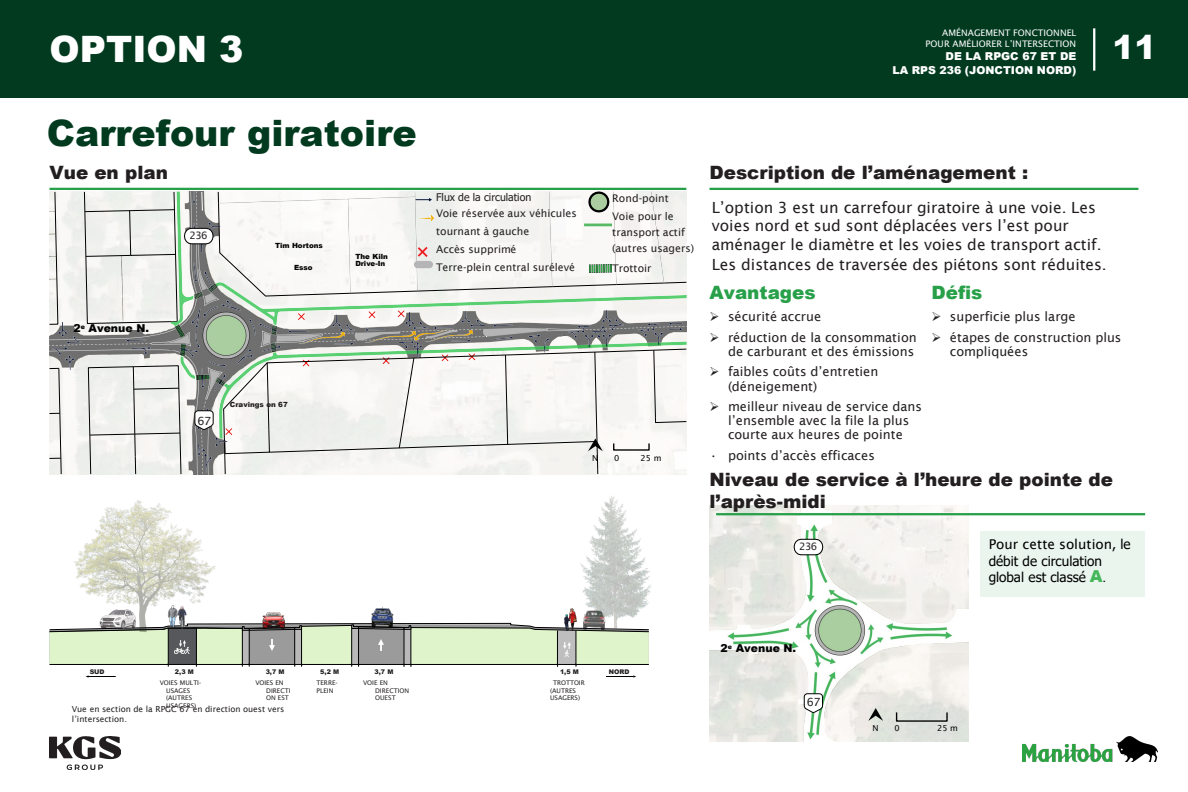
<style>
.page{position:relative;width:1188px;height:792px;background:#fff}
.page>*{position:absolute;margin:0;border:0;box-sizing:border-box;transform-origin:0 0}
.t1{font:900 36.38px "Arial";color:#023a1f}
.t2{font:900 36.38px "Arial";color:#fff}
.t3{font:900 33px "Arial";color:#fff}
.t4{font:900 18.38px/22px "Arial";color:#231f20}
.t5{font:900 18.38px "Arial";color:#27a049}
.t6{font:15.38px/18.6px "Lucida Sans";color:#231f20}
.t7{font:13.5px/16.5px "Tahoma";color:#000}
.t8{font:12.75px/14.2px "Lucida Sans";color:#231f20}
.t9{font:11.25px "Lucida Sans";color:#231f20}
.t10{font:900 10.88px "Arial";color:#fff}
.t11{font:900 10.88px "Arial";color:#020302}
.t12{font:10.5px/15.9px "Lucida Sans";color:#231f20}
.t13{font:10.5px "Tahoma";color:#231f20}
.t14{font:10.2px "Lucida Sans";letter-spacing:-.05em;color:#231f20}
.t15{font:9px/10.9px "Lucida Sans";letter-spacing:.005em;color:#fff;text-align:right}
.t16{font:8.25px/9.9px "Lucida Sans";color:#231f20}
.t17{font:8.25px "Lucida Sans";color:#020302}
.t18{font:900 7.12px/7.5px "Arial";color:#020302}
.t19{font:900 7.12px "Arial";letter-spacing:.005em;color:#231f20}
.t20{font:6.38px/7.6px "Lucida Sans";color:#231f20}
.t21{font:900 6.38px "Arial";color:#231f20}
.s1{font-family:"Lucida Sans"}
.s2{font-family:"Arial";font-weight:900;font-size:16.5px;color:#44b75c}
.s3{font-family:"Arial"}
</style>
<div class="page">
<img style="left:709px;top:505px;width:259px;height:236px">
<svg style="left:803px;top:692px;width:20px;height:21px"></svg>
<hr style="left:49px;top:188px;width:637px;height:2px;background:#27a049">
<img style="left:49px;top:191px;width:637px;height:283px">
<img style="left:298px;top:333px;width:46px;height:11px">
<img style="left:365px;top:331px;width:50px;height:11px">
<img style="left:414px;top:328px;width:58px;height:13px">
<svg style="left:224px;top:352px;width:378px;height:122px"></svg>
<img style="left:1022px;top:736px;width:135px;height:25px">
<img style="left:49px;top:736px;width:71px;height:34px">
<hr style="left:709px;top:188px;width:429px;height:2px;background:#27a049">
<hr style="left:716px;top:513px;width:428px;height:2px;background:#27a049">
<div style="left:0;top:0;width:1187px;height:98px;background:#023a1f"></div>
<hr style="left:1092px;top:28px;width:3px;height:43px;background:#fff">
<div style="left:980px;top:531px;width:164px;height:65px;background:#eaf6ed"></div>
<svg style="left:415px;top:198px;width:17px;height:3px"></svg>
<img style="left:414px;top:214px;width:19px;height:7px">
<svg style="left:85px;top:675px;width:31px;height:2px"></svg>
<svg style="left:606px;top:675px;width:30px;height:2px"></svg>
<hr style="left:575px;top:630px;width:1px;height:36px;background:#000">
<hr style="left:557px;top:630px;width:1px;height:37px;background:#000">
<hr style="left:404px;top:628px;width:1px;height:39px;background:#000">
<hr style="left:411px;top:628px;width:1px;height:39px;background:#000">
<hr style="left:358px;top:628px;width:1px;height:38px;background:#000">
<hr style="left:351px;top:628px;width:1px;height:38px;background:#000">
<hr style="left:301px;top:628px;width:1px;height:38px;background:#000">
<hr style="left:294px;top:628px;width:1px;height:38px;background:#000">
<hr style="left:249px;top:629px;width:1px;height:37px;background:#000">
<hr style="left:242px;top:629px;width:1px;height:37px;background:#000">
<hr style="left:196px;top:627px;width:1px;height:39px;background:#000">
<hr style="left:168px;top:628px;width:1px;height:38px;background:#000">
<img style="left:371px;top:606px;width:23px;height:16px">
<svg style="left:49px;top:622px;width:600px;height:43px;background:#bbc8ae"></svg>
<img style="left:554px;top:608px;width:32px;height:27px">
<img style="left:262px;top:612px;width:22px;height:16px">
<img style="left:69px;top:500px;width:148px;height:136px">
<img style="left:579px;top:496px;width:71px;height:132px">
<svg style="left:183px;top:227px;width:31px;height:18px"></svg>
<svg style="left:194px;top:410px;width:20px;height:20px"></svg>
<svg style="left:414px;top:245px;width:19px;height:23px"></svg>
<svg style="left:587px;top:191px;width:23px;height:23px"></svg>
<hr style="left:584px;top:223px;width:28px;height:3px;background:#57b963">
<img style="left:589px;top:264px;width:23px;height:8px">
<svg style="left:793px;top:538px;width:30px;height:18px"></svg>
<svg style="left:868px;top:708px;width:15px;height:13px"></svg>
<h2 class="t2" style="left:49px;top:22px;width:195px">OPTION 3</h2>
<p class="t15" style="left:925px;top:27px;width:152px">AMÉNAGEMENT FONCTIONNEL<br>POUR AMÉLIORER L’INTERSECTION</p>
<p class="t10" style="left:945px;top:49px;width:132px">DE LA RPGC 67 ET DE</p>
<p class="t10" style="left:892px;top:62px;width:185px">LA RPS 236 (JONCTION NORD)</p>
<p class="t3" style="left:1112px;top:24px;width:46px">11</p>
<p class="t1" style="left:47px;top:107px;width:371px">Carrefour giratoire</p>
<p class="t4" style="left:49px;top:161px;width:120px">Vue en plan</p>
<p class="t4" style="left:709px;top:161px;width:320px">Description de l’aménagement :</p>
<p class="t6" style="left:711px;top:198px;width:391px">L’option 3 est un carrefour giratoire à une voie. Les voies nord et sud sont déplacées vers l’est pour aménager le diamètre et les voies de transport actif.</p>
<p class="t6" style="left:711px;top:255px;width:396px">Les distances de traversée des piétons sont réduites.</p>
<p class="t8" style="left:709px;top:309px;width:113px">➢ sécurité accrue</p>
<p class="t8" style="left:709px;top:330px;width:209px;text-align:right">➢ réduction de la consommation de carburant et des émissions</p>
<p class="t8" style="left:728px;top:364px;width:152px;text-indent:-19px">➢ faibles coûts d’entretien (déneigement)</p>
<p class="t8" style="left:709px;top:399px;width:214px;text-align:center">➢ meilleur niveau de service dans l’ensemble avec la file la plus courte aux heures de pointe</p>
<p class="t8" style="left:709px;top:448px;width:167px">• points d’accès efficaces</p>
<p class="t13" style="left:436px;top:190px;width:97px">Flux de la circulation</p>
<p class="t12" style="left:436px;top:204px;width:142px;line-height:18px">Voie réservée aux véhicules tournant à gauche</p>
<p class="t12" style="left:436px;top:241px;width:82px">Accès supprimé</p>
<p class="t12" style="left:436px;top:259px;width:140px">Terre-plein central surélevé</p>
<p class="t12" style="left:612px;top:190px;width:58px">Rond-point</p>
<p class="t12" style="left:612px;top:208px;width:83px">Voie pour le transport actif (autres usagers)</p>
<p class="t12" style="left:612px;top:260px;width:41px">Trottoir</p>
<p class="t14" style="left:189px;top:230px;width:20px">236</p>
<p class="t18" style="left:275px;top:241px;width:49px">Tim Hortons</p>
<p class="t18" style="left:355px;top:252px;width:34px">The Kiln<br>Drive-In</p>
<p class="t18" style="left:294px;top:264px;width:20px">Esso</p>
<p class="t5" style="left:709px;top:279px;width:108px">Avantages</p>
<p class="t5" style="left:931px;top:279px;width:52px">Défis</p>
<p class="t8" style="left:931px;top:309px;width:146px">➢ superficie plus large</p>
<p class="t8" style="left:949px;top:330px;width:173px;text-indent:-19px">➢ étapes de construction plus compliquées</p>
<p class="t11" style="left:73px;top:320px;width:77px">2<sup>e</sup> Avenue N.</p>
<p class="t19" style="left:230px;top:400px;width:59px">Cravings on 67</p>
<p class="t9" style="left:197px;top:415px;width:15px">67</p>
<p class="t17" style="left:592px;top:453px;width:8px">N</p>
<p class="t17" style="left:614px;top:453px;width:7px">0</p>
<p class="t17" style="left:640px;top:453px;width:22px">25 m</p>
<p class="t4" style="left:709px;top:468px;width:405px">Niveau de service à l’heure de pointe de l’après-midi</p>
<p class="t21" style="left:320px;top:667px;width:20px">5,2 M</p>
<p class="t20" style="left:316px;top:678px;width:23px">TERRE-<br>PLEIN</p>
<p class="t21" style="left:560px;top:667px;width:20px">1,5 M</p>
<p class="t20" style="left:550px;top:678px;width:36px;text-indent:3px">TROTTOIR (AUTRES<br>USAGERS)</p>
<p class="t21" style="left:374px;top:667px;width:20px">3,7 M</p>
<p class="t20" style="left:375px;top:678px;width:36px;text-indent:-12px">VOIE EN<br>DIRECTION<br>OUEST</p>
<p class="t21" style="left:266px;top:667px;width:20px">3,7 M</p>
<p class="t20" style="left:266px;top:679px;width:26px;text-indent:-11px">VOIES EN<br>DIRECTI<br>ON EST</p>
<p class="t21" style="left:175px;top:667px;width:20px">2,3 M</p>
<p class="t20" style="left:166px;top:679px;width:37px;text-indent:-6px">VOIES MULTI-<br>USAGES (AUTRES<br>USAGERS)</p>
<p class="t21" style="left:90px;top:667px;width:16px">SUD</p>
<p class="t21" style="left:608px;top:667px;width:22px">NORD</p>
<p class="t16" style="left:72px;top:703px;width:214px">Vue en section de la RPGC 67 en direction ouest vers l’intersection.</p>
<p class="t14" style="left:799px;top:541px;width:20px">236</p>
<p class="t11" style="left:720px;top:640px;width:77px">2<sup>e</sup> Avenue N.</p>
<p class="t9" style="left:806px;top:695px;width:15px">67</p>
<p class="t7" style="left:988px;top:537px;width:143px"><span class="s1">Pour cette solution</span>, le débit de circulation global est classé <span class="s2">A</span><span class="s3">.</span></p>
<p class="t17" style="left:872px;top:723px;width:8px">N</p>
<p class="t17" style="left:894px;top:723px;width:7px">0</p>
<p class="t17" style="left:937px;top:723px;width:22px">25 m</p>
</div>
